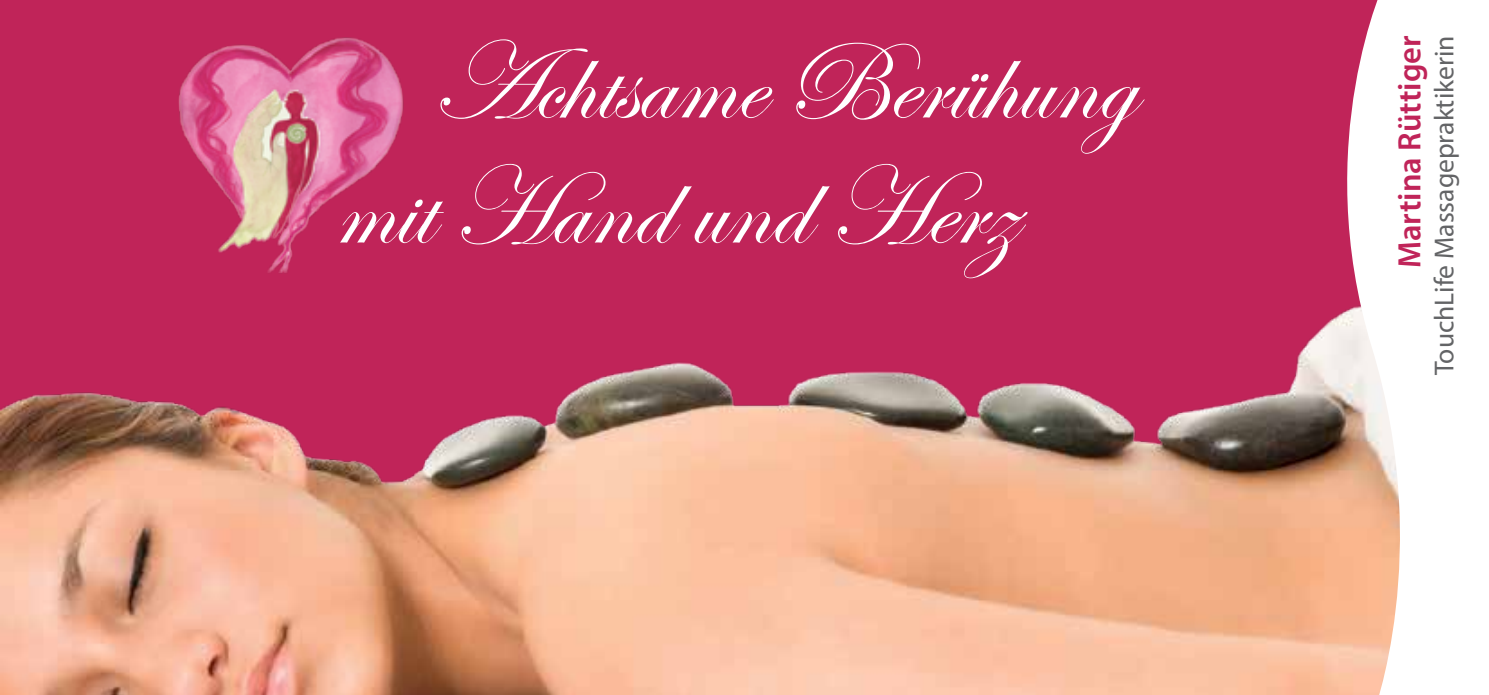
<style>
.page{position:relative;width:1489px;height:695px;background:#fff}
.page>*{position:absolute;margin:0;border:0;box-sizing:border-box;transform-origin:0 0}
.t1{font:112.5px/125px "Edwardian Script ITC";color:#fff}
.t2{font:600 32.5px "Myriad Pro";color:#c02459}
.t3{font:27.5px "Myriad Pro";color:#636466}
</style>
<div class="page">
<div style="left:0;top:0;width:1488px;height:694px;background:#c02459"></div>
<img style="left:178px;top:37px;width:226px;height:236px">
<img style="left:0;top:341px;width:1308px;height:353px">
<svg style="left:1308px;top:0;width:180px;height:694px;background:#f1d3d2"></svg>
<p class="t1" style="left:333px;top:25px;width:802px;text-indent:97px">Achtsame Berühung mit Hand und Herz</p>
<p class="t2" style="left:1388px;top:268px;width:234px;rotate:-90deg">Martina Rüttiger</p>
<p class="t3" style="left:1427px;top:375px;width:341px;rotate:-90deg">TouchLife Massagepraktikerin</p>
</div>
